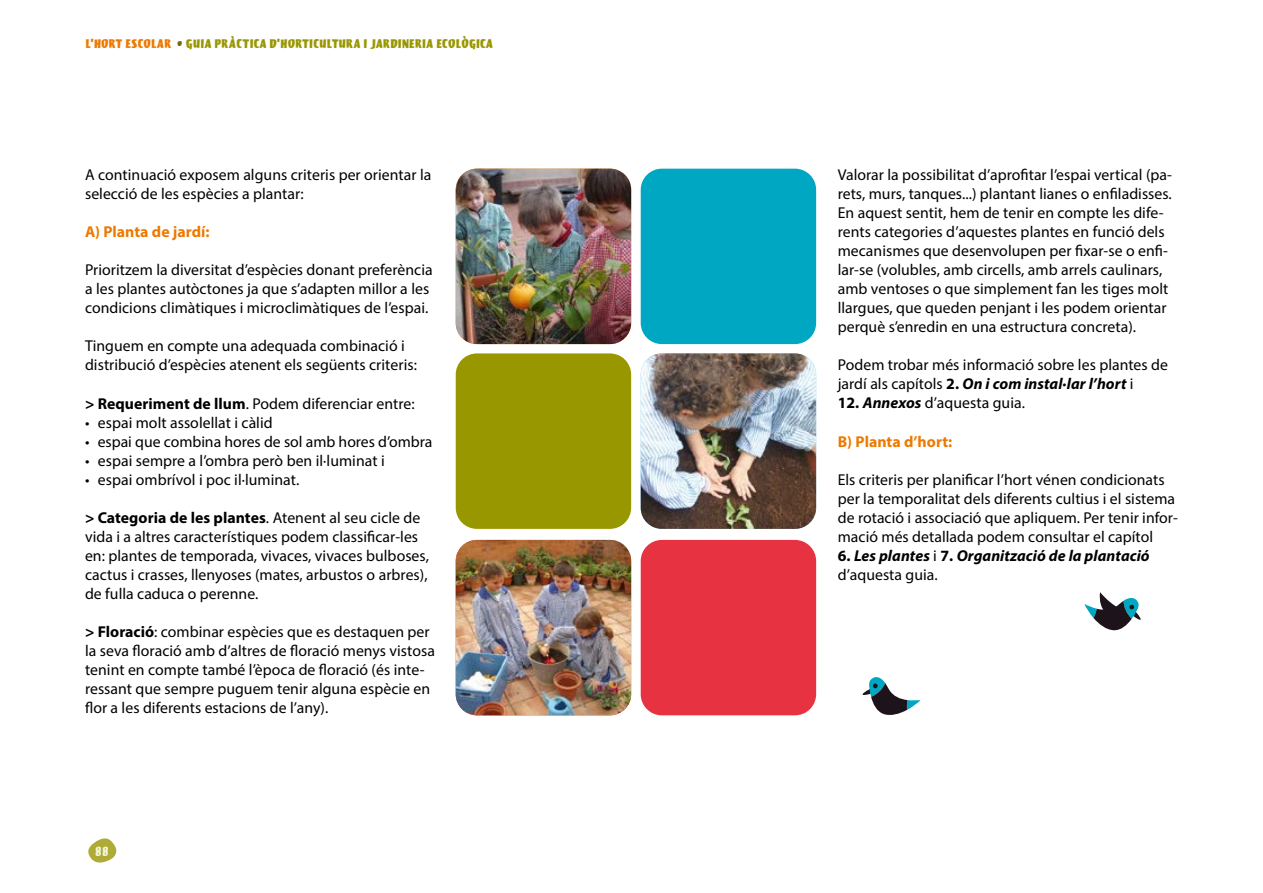
<style>
.page{position:relative;width:1263px;height:893px;background:#fff}
.page>*{position:absolute;margin:0;border:0;box-sizing:border-box;transform-origin:0 0}
.t1{font:15.75px/19px "Myriad Pro";letter-spacing:.005em;color:#000}
.t2{font:italic 700 15.75px/19px "Myriad Pro";letter-spacing:.005em;color:#000}
.t3{font:700 15.75px "Myriad Pro";letter-spacing:.005em;color:#ee7900}
.t4{font:13.5px "Lola";color:#f3f6d9}
.t5{font:12.9px "Lola";letter-spacing:.005em;color:#999700}
.s1{color:#ee7900}
.s2{color:#766909}
.s3{font-weight:700}
.s4{font-weight:700;font-style:italic}
.s5{font-style:normal}
.s6{font-weight:400;font-style:normal}
</style>
<div class="page">
<svg style="left:88px;top:838px;width:29px;height:25px"></svg>
<img style="left:456px;top:169px;width:175px;height:175px">
<div style="left:641px;top:169px;width:175px;height:175px;background:#00a7c2;border-radius:21px"></div>
<div style="left:456px;top:353px;width:175px;height:176px;background:#999700;border-radius:21px"></div>
<img style="left:641px;top:353px;width:175px;height:176px">
<img style="left:456px;top:540px;width:175px;height:175px">
<div style="left:641px;top:540px;width:175px;height:175px;background:#e73341;border-radius:21px"></div>
<svg style="left:1084px;top:592px;width:57px;height:38px"></svg>
<svg style="left:862px;top:677px;width:59px;height:38px"></svg>
<p class="t5" style="left:85px;top:36px;width:409px"><span class="s1">L’HORT ESCOLAR</span> <span class="s2">•</span> GUIA PRÀCTICA D’HORTICULTURA I JARDINERIA ECOLÒGICA</p>
<p class="t1" style="left:85px;top:165px;width:348px">A continuació exposem alguns criteris per orientar la selecció de les espècies a plantar:</p>
<p class="t3" style="left:85px;top:222px;width:126px">A) Planta de jardí:</p>
<p class="t1" style="left:85px;top:260px;width:349px">Prioritzem la diversitat d’espècies donant preferència a les plantes autòctones ja que s’adapten millor a les condicions climàtiques i microclimàtiques de l’espai.</p>
<p class="t1" style="left:85px;top:336px;width:333px">Tinguem en compte una adequada combinació i distribució d’espècies atenent els següents criteris:</p>
<p class="t1" style="left:85px;top:393px;width:331px"><span class="s3">&gt; Requeriment de llum</span>. Podem diferenciar entre:</p>
<p class="t1" style="left:85px;top:412px;width:189px">• espai molt assolellat i càlid</p>
<p class="t1" style="left:85px;top:431px;width:349px">• espai que combina hores de sol amb hores d’ombra</p>
<p class="t1" style="left:85px;top:451px;width:301px">• espai sempre a l’ombra però ben il·luminat i</p>
<p class="t1" style="left:85px;top:470px;width:216px">• espai ombrívol i poc il·luminat.</p>
<p class="t1" style="left:85px;top:508px;width:345px"><span class="s3">&gt; Categoria de les plantes</span>. Atenent al seu cicle de vida i a altres característiques podem classificar-les en: plantes de temporada, vivaces, vivaces bulboses, cactus i crasses, llenyoses (mates, arbustos o arbres), de fulla caduca o perenne.</p>
<p class="t1" style="left:85px;top:622px;width:351px"><span class="s3">&gt; Floració</span>: combinar espècies que es destaquen per la seva floració amb d’altres de floració menys vistosa tenint en compte també l’època de floració (és inte&shy;ressant que sempre puguem tenir alguna espècie en flor a les diferents estacions de l’any).</p>
<p class="t4" style="left:95px;top:843px;width:16px">88</p>
<p class="t1" style="left:838px;top:165px;width:336px">Valorar la possibilitat d’aprofitar l’espai vertical (pa&shy;rets, murs, tanques...) plantant lianes o enfiladisses.<br>En aquest sentit, hem de tenir en compte les dife&shy;rents categories d’aquestes plantes en funció dels mecanismes que desenvolupen per fixar-se o enfi&shy;lar-se (volubles, amb circells, amb arrels caulinars, amb ventoses o que simplement fan les tiges molt llargues, que queden penjant i les podem orientar perquè s’enredin en una estructura concreta).</p>
<p class="t1" style="left:838px;top:355px;width:332px">Podem trobar més informació sobre les plantes de jardí als capítols <span class="s3">2.</span> <span class="s4">On i com instal·lar l’hort</span> i</p>
<p class="t1" style="left:838px;top:393px;width:189px"><span class="s3">12.</span> <span class="s4">Annexos</span> d’aquesta guia.</p>
<p class="t3" style="left:838px;top:431px;width:116px">B) Planta d’hort:</p>
<p class="t1" style="left:838px;top:469px;width:342px">Els criteris per planificar l’hort vénen condicionats per la temporalitat dels diferents cultius i el sistema de rotació i associació que apliquem. Per tenir infor&shy;mació més detallada podem consultar el capítol</p>
<p class="t2" style="left:838px;top:545px;width:313px"><span class="s5">6.</span> Les plantes <span class="s6">i</span> <span class="s5">7.</span> Organització de la plantació <span class="s6">d’aquesta guia.</span></p>
</div>
